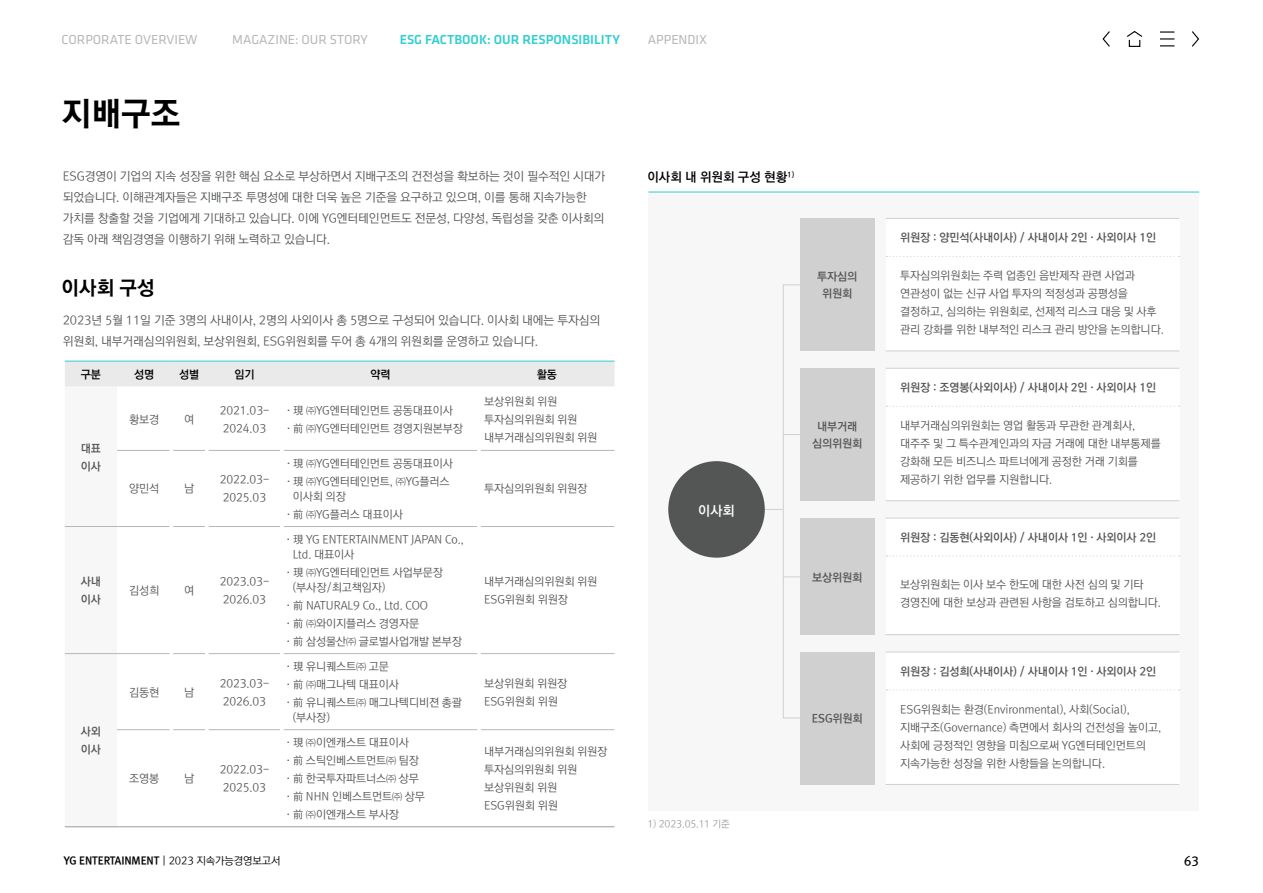
<style>
.page{position:relative;width:1263px;height:893px;background:#fff}
.page>*{position:absolute;margin:0;border:0;box-sizing:border-box;transform-origin:0 0}
.t1{font:33px "Rix Go EB";color:#000}
.t2{font:19.5px "Rix Go EB";color:#000}
.t3{font:13.5px "Klavika Basic";color:#b7b6ba}
.t4{font:500 13.5px "Klavika Basic";color:#32ced1}
.t5{font:13.5px "Rix Go B";color:#fff}
.t6{font:12.75px "Rix Go B";color:#000}
.t7{font:12px/21px "Rix Go R";letter-spacing:-.01em;color:#545555}
.t8{font:12px "Rix Go B";color:#000}
.t9{font:11.25px/18px "Rix Go R";letter-spacing:-.01em;color:#545555}
.t10{font:11.25px/18px "Rix Go B";letter-spacing:-.01em;color:#545555}
.t11{font:11.25px "Rix Go B";letter-spacing:-.01em;color:#000}
.t12{font:10.5px "Rix Go EB";letter-spacing:-.01em;color:#000}
.t13{font:9.75px "Rix Go R";letter-spacing:-.01em;color:#9d9c9c}
.s1{font-family:"Rix Go R"}
</style>
<div class="page">
<svg style="left:1102px;top:31px;width:97px;height:16px"></svg>
<div style="left:648px;top:192px;width:551px;height:619px;background:#f7f7f7"></div>
<svg style="left:65px;top:362px;width:549px;height:368px"></svg>
<svg style="left:117px;top:387px;width:497px;height:344px"></svg>
<hr style="left:65px;top:361px;width:52px;height:1px;background:#32ced1">
<hr style="left:117px;top:361px;width:54px;height:1px;background:#32ced1">
<hr style="left:171px;top:361px;width:36px;height:1px;background:#32ced1">
<hr style="left:207px;top:361px;width:75px;height:1px;background:#32ced1">
<hr style="left:282px;top:361px;width:197px;height:1px;background:#32ced1">
<hr style="left:479px;top:361px;width:135px;height:1px;background:#32ced1">
<hr style="left:65px;top:826px;width:52px;height:1px;background:#9d9c9c">
<hr style="left:117px;top:826px;width:54px;height:1px;background:#9d9c9c">
<hr style="left:171px;top:826px;width:36px;height:1px;background:#9d9c9c">
<hr style="left:207px;top:826px;width:75px;height:1px;background:#9d9c9c">
<hr style="left:282px;top:826px;width:197px;height:1px;background:#9d9c9c">
<hr style="left:479px;top:826px;width:135px;height:1px;background:#9d9c9c">
<hr style="left:117px;top:450px;width:54px;height:1px;background:#b7b6ba">
<hr style="left:171px;top:450px;width:36px;height:1px;background:#b7b6ba">
<hr style="left:207px;top:450px;width:75px;height:1px;background:#b7b6ba">
<hr style="left:282px;top:450px;width:197px;height:1px;background:#b7b6ba">
<hr style="left:479px;top:450px;width:135px;height:1px;background:#b7b6ba">
<hr style="left:65px;top:526px;width:52px;height:1px;background:#b7b6ba">
<hr style="left:117px;top:526px;width:54px;height:1px;background:#b7b6ba">
<hr style="left:171px;top:526px;width:36px;height:1px;background:#b7b6ba">
<hr style="left:207px;top:526px;width:75px;height:1px;background:#b7b6ba">
<hr style="left:282px;top:526px;width:197px;height:1px;background:#b7b6ba">
<hr style="left:479px;top:526px;width:135px;height:1px;background:#b7b6ba">
<hr style="left:65px;top:653px;width:52px;height:1px;background:#b7b6ba">
<hr style="left:117px;top:653px;width:54px;height:1px;background:#b7b6ba">
<hr style="left:171px;top:653px;width:36px;height:1px;background:#b7b6ba">
<hr style="left:207px;top:653px;width:75px;height:1px;background:#b7b6ba">
<hr style="left:282px;top:653px;width:197px;height:1px;background:#b7b6ba">
<hr style="left:479px;top:653px;width:135px;height:1px;background:#b7b6ba">
<hr style="left:117px;top:729px;width:54px;height:1px;background:#b7b6ba">
<hr style="left:171px;top:729px;width:36px;height:1px;background:#b7b6ba">
<hr style="left:207px;top:729px;width:75px;height:1px;background:#b7b6ba">
<hr style="left:282px;top:729px;width:197px;height:1px;background:#b7b6ba">
<hr style="left:479px;top:729px;width:135px;height:1px;background:#b7b6ba">
<hr style="left:169px;top:406px;width:4px;height:400px;background:#fff">
<hr style="left:205px;top:406px;width:4px;height:400px;background:#fff">
<hr style="left:280px;top:406px;width:4px;height:400px;background:#fff">
<hr style="left:477px;top:406px;width:4px;height:400px;background:#fff">
<hr style="left:648px;top:192px;width:551px;height:1px;background:#32ced1">
<div style="left:783px;top:284px;width:26px;height:434px;border:1px solid #d0d0d0"></div>
<svg style="left:783px;top:434px;width:17px;height:1px"></svg>
<svg style="left:783px;top:576px;width:17px;height:1px"></svg>
<svg style="left:765px;top:509px;width:18px;height:1px"></svg>
<div style="left:668px;top:461px;width:97px;height:97px;background:#545555;border-radius:50%"></div>
<div style="left:800px;top:218px;width:75px;height:133px;background:#d0d0d0"></div>
<div style="left:800px;top:652px;width:75px;height:133px;background:#d0d0d0"></div>
<div style="left:800px;top:518px;width:75px;height:117px;background:#d0d0d0"></div>
<div style="left:800px;top:368px;width:75px;height:133px;background:#d0d0d0"></div>
<div style="left:886px;top:218px;width:293px;height:133px;background:#fff"></div>
<div style="left:886px;top:368px;width:293px;height:133px;background:#fff"></div>
<hr style="left:886px;top:218px;width:293px;height:1px;background:#d0d0d0">
<hr style="left:886px;top:368px;width:293px;height:1px;background:#d0d0d0">
<hr style="left:886px;top:351px;width:293px;height:1px;background:#d0d0d0">
<hr style="left:886px;top:500px;width:293px;height:1px;background:#d0d0d0">
<svg style="left:886px;top:256px;width:294px;height:1px"></svg>
<svg style="left:886px;top:406px;width:294px;height:1px"></svg>
<div style="left:886px;top:518px;width:293px;height:117px;background:#fff"></div>
<hr style="left:886px;top:518px;width:293px;height:1px;background:#d0d0d0">
<hr style="left:886px;top:634px;width:293px;height:1px;background:#d0d0d0">
<svg style="left:886px;top:555px;width:294px;height:2px"></svg>
<div style="left:886px;top:652px;width:293px;height:132px;background:#fff"></div>
<hr style="left:886px;top:652px;width:293px;height:1px;background:#d0d0d0">
<hr style="left:886px;top:784px;width:293px;height:1px;background:#d0d0d0">
<svg style="left:886px;top:689px;width:294px;height:1px"></svg>
<p class="t3" style="left:62px;top:31px;width:137px">CORPORATE OVERVIEW</p>
<p class="t3" style="left:232px;top:31px;width:137px">MAGAZINE: OUR STORY</p>
<p class="t4" style="left:400px;top:31px;width:222px">ESG FACTBOOK: OUR RESPONSIBILITY</p>
<p class="t3" style="left:648px;top:31px;width:61px">APPENDIX</p>
<h1 class="t1" style="left:62px;top:92px;width:120px">지배구조</h1>
<p class="t7" style="left:63px;top:166px;width:544px">ESG경영이 기업의 지속 성장을 위한 핵심 요소로 부상하면서 지배구조의 건전성을 확보하는 것이 필수적인 시대가 되었습니다. 이해관계자들은 지배구조 투명성에 대한 더욱 높은 기준을 요구하고 있으며, 이를 통해 지속가능한 가치를 창출할 것을 기업에게 기대하고 있습니다. 이에 YG엔터테인먼트도 전문성, 다양성, 독립성을 갖춘 이사회의 감독 아래 책임경영을 이행하기 위해 노력하고 있습니다.</p>
<h2 class="t2" style="left:62px;top:275px;width:94px">이사회 구성</h2>
<p class="t7" style="left:63px;top:310px;width:539px">2023년 5월 11일 기준 3명의 사내이사, 2명의 사외이사 총 5명으로 구성되어 있습니다. 이사회 내에는 투자심의 위원회, 내부거래심의위원회, 보상위원회, ESG위원회를 두어 총 4개의 위원회를 운영하고 있습니다.</p>
<p class="t11" style="left:81px;top:367px;width:22px">구분</p>
<p class="t11" style="left:134px;top:367px;width:22px">성명</p>
<p class="t11" style="left:179px;top:367px;width:22px">성별</p>
<p class="t11" style="left:234px;top:367px;width:22px">임기</p>
<p class="t11" style="left:370px;top:367px;width:22px">약력</p>
<p class="t11" style="left:537px;top:367px;width:22px">활동</p>
<p class="t10" style="left:81px;top:439px;width:22px">대표 이사</p>
<p class="t9" style="left:129px;top:410px;width:32px">황보경</p>
<p class="t9" style="left:184px;top:410px;width:12px">여</p>
<p class="t9" style="left:220px;top:401px;width:51px">2021.03-<br>2024.03</p>
<p class="t9" style="left:287px;top:401px;width:177px">· 現 ㈜YG엔터테인먼트 공동대표이사<br>· 前 ㈜YG엔터테인먼트 경영지원본부장</p>
<p class="t9" style="left:484px;top:392px;width:115px">보상위원회 위원 투자심의위원회 위원 내부거래심의위원회 위원</p>
<p class="t9" style="left:129px;top:480px;width:32px">양민석</p>
<p class="t9" style="left:184px;top:480px;width:12px">남</p>
<p class="t9" style="left:220px;top:471px;width:51px">2022.03-<br>2025.03</p>
<p class="t9" style="left:287px;top:455px;width:167px">· 現 ㈜YG엔터테인먼트 공동대표이사 · 現 ㈜YG엔터테인먼트, ㈜YG플러스</p>
<p class="t9" style="left:287px;top:488px;width:117px;text-indent:6px">이사회 의장<br>· 前 ㈜YG플러스 대표이사</p>
<p class="t9" style="left:484px;top:480px;width:105px">투자심의위원회 위원장</p>
<p class="t10" style="left:81px;top:573px;width:22px">사내 이사</p>
<p class="t9" style="left:129px;top:582px;width:32px">김성희</p>
<p class="t9" style="left:184px;top:582px;width:12px">여</p>
<p class="t9" style="left:220px;top:573px;width:51px">2023.03-<br>2026.03</p>
<p class="t10" style="left:81px;top:723px;width:22px">사외 이사</p>
<p class="t9" style="left:129px;top:683px;width:32px">김동현</p>
<p class="t9" style="left:184px;top:683px;width:12px">남</p>
<p class="t9" style="left:220px;top:674px;width:51px">2023.03-<br>2026.03</p>
<p class="t9" style="left:129px;top:770px;width:32px">조영봉</p>
<p class="t9" style="left:184px;top:770px;width:12px">남</p>
<p class="t9" style="left:220px;top:761px;width:51px">2022.03-<br>2025.03</p>
<p class="t9" style="left:293px;top:532px;width:173px;line-height:15px;text-indent:-6px">· 現 YG ENTERTAINMENT JAPAN Co.,<br>Ltd. 대표이사</p>
<p class="t9" style="left:293px;top:565px;width:152px;line-height:15px;text-indent:-6px">· 現 ㈜YG엔터테인먼트 사업부문장 (부사장/최고책임자)</p>
<p class="t9" style="left:287px;top:597px;width:177px">· 前 NATURAL9 Co., Ltd. COO<br>· 前 ㈜와이지플러스 경영자문<br>· 前 삼성물산㈜ 글로벌사업개발 본부장</p>
<p class="t9" style="left:287px;top:658px;width:177px">· 現 유니퀘스트㈜ 고문<br>· 前 ㈜매그나텍 대표이사<br>· 前 유니퀘스트㈜ 매그나텍디비젼 총괄</p>
<p class="t9" style="left:293px;top:709px;width:39px">(부사장)</p>
<p class="t9" style="left:484px;top:573px;width:115px">내부거래심의위원회 위원<br>ESG위원회 위원장</p>
<p class="t9" style="left:484px;top:674px;width:85px">보상위원회 위원장<br>ESG위원회 위원</p>
<p class="t9" style="left:287px;top:734px;width:140px">· 現 ㈜이엔캐스트 대표이사<br>· 前 스틱인베스트먼트㈜ 팀장 · 前 한국투자파트너스㈜ 상무 · 前 NHN 인베스트먼트㈜ 상무 · 前 ㈜이엔캐스트 부사장</p>
<p class="t9" style="left:484px;top:743px;width:125px">내부거래심의위원회 위원장 투자심의위원회 위원 보상위원회 위원<br>ESG위원회 위원</p>
<p class="t12" style="left:64px;top:853px;width:218px">YG ENTERTAINMENT <span class="s1">| 2023 지속가능경영보고서</span></p>
<p class="t6" style="left:647px;top:169px;width:148px">이사회 내 위원회 구성 현황<sup>1)</sup></p>
<p class="t10" style="left:817px;top:269px;width:42px;line-height:16.5px;text-align:center">투자심의 위원회</p>
<p class="t5" style="left:698px;top:502px;width:38px">이사회</p>
<p class="t10" style="left:812px;top:419px;width:52px;line-height:16.5px;text-align:center">내부거래 심의위원회</p>
<p class="t10" style="left:812px;top:569px;width:52px">보상위원회</p>
<p class="t13" style="left:647px;top:818px;width:84px">1) 2023.05.11 기준</p>
<p class="t10" style="left:812px;top:710px;width:52px">ESG위원회</p>
<p class="t10" style="left:900px;top:229px;width:258px">위원장 : 양민석(사내이사) / 사내이사 2인 · 사외이사 1인</p>
<p class="t9" style="left:900px;top:267px;width:265px">투자심의위원회는 주력 업종인 음반제작 관련 사업과 연관성이 없는 신규 사업 투자의 적정성과 공평성을 결정하고, 심의하는 위원회로, 선제적 리스크 대응 및 사후 관리 강화를 위한 내부적인 리스크 관리 방안을 논의합니다.</p>
<p class="t10" style="left:900px;top:379px;width:258px">위원장 : 조영봉(사외이사) / 사내이사 2인 · 사외이사 1인</p>
<p class="t9" style="left:900px;top:417px;width:262px">내부거래심의위원회는 영업 활동과 무관한 관계회사, 대주주 및 그 특수관계인과의 자금 거래에 대한 내부통제를 강화해 모든 비즈니스 파트너에게 공정한 거래 기회를 제공하기 위한 업무를 지원합니다.</p>
<p class="t10" style="left:900px;top:528px;width:258px">위원장 : 김동현(사외이사) / 사내이사 1인 · 사외이사 2인</p>
<p class="t9" style="left:900px;top:575px;width:262px">보상위원회는 이사 보수 한도에 대한 사전 심의 및 기타 경영진에 대한 보상과 관련된 사항을 검토하고 심의합니다.</p>
<p class="t10" style="left:900px;top:662px;width:258px">위원장 : 김성희(사내이사) / 사내이사 1인 · 사외이사 2인</p>
<p class="t9" style="left:900px;top:700px;width:262px">ESG위원회는 환경(Environmental), 사회(Social), 지배구조(Governance) 측면에서 회사의 건전성을 높이고, 사회에 긍정적인 영향을 미침으로써 YG엔터테인먼트의 지속가능한 성장을 위한 사항들을 논의합니다.</p>
<p class="t8" style="left:1184px;top:853px;width:16px">63</p>
</div>
